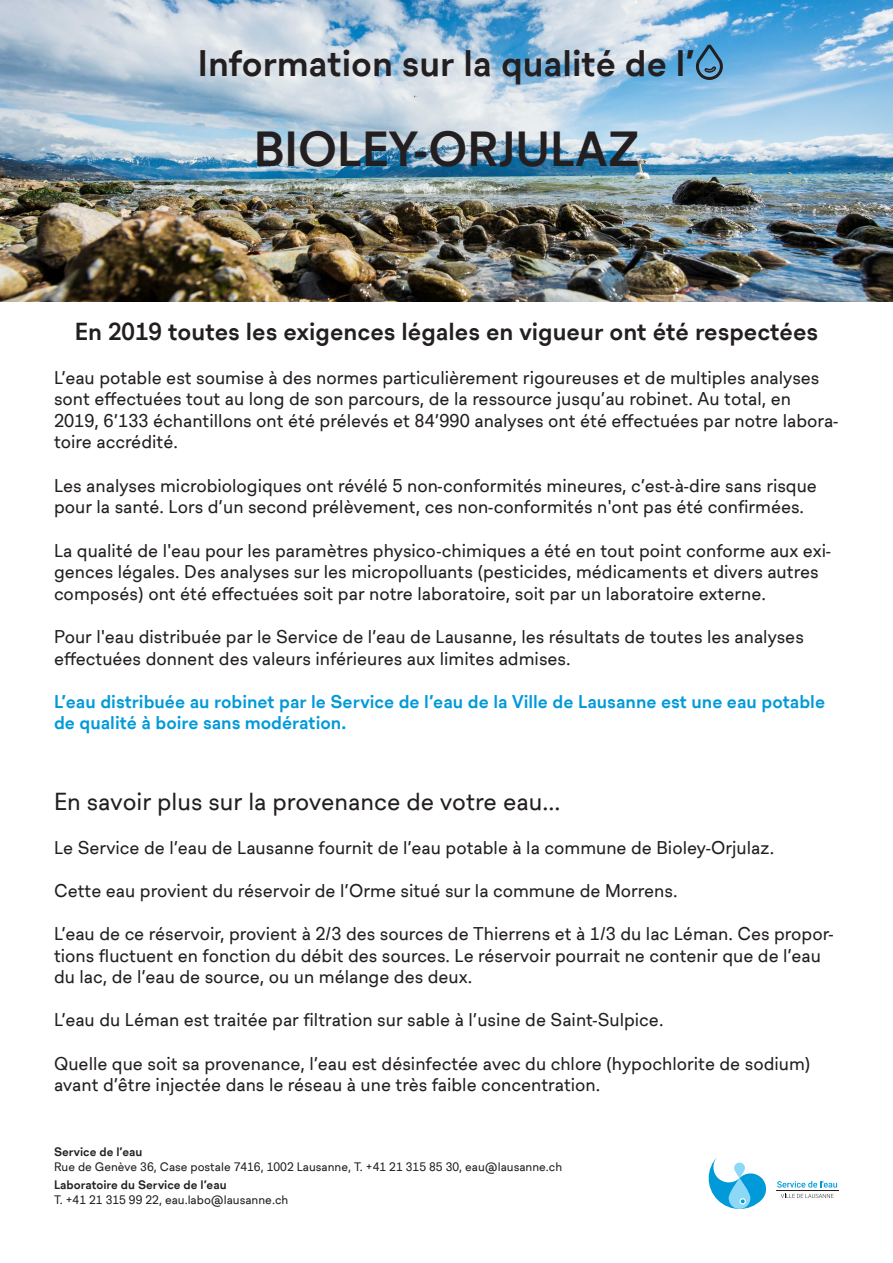
<style>
.page{position:relative;width:893px;height:1263px;background:#fff}
.page>*{position:absolute;margin:0;border:0;box-sizing:border-box;transform-origin:0 0}
.t1{font:700 48px "Lausanne";color:#231f20}
.t2{font:700 36px "Lausanne";color:#231f20}
.t3{font:700 24px "Lausanne";color:#231f20}
.t4{font:24px "Lausanne";color:#231f20}
.t5{font:18px/21.6px "Lausanne";color:#231f20}
.t6{font:700 18px/21.6px "Lausanne";color:#009ad9}
.t7{font:12px "Lausanne";color:#231f20}
.t8{font:700 12px "Lausanne";color:#231f20}
</style>
<div class="page">
<svg style="left:708px;top:1158px;width:58px;height:51px"></svg>
<svg style="left:734px;top:1162px;width:11px;height:16px"></svg>
<svg style="left:777px;top:1181px;width:60px;height:6px"></svg>
<svg style="left:781px;top:1194px;width:52px;height:4px"></svg>
<hr style="left:776px;top:1190px;width:63px;height:1px;background:#231f20">
<img style="left:0;top:0;width:893px;height:301px">
<svg style="left:696px;top:42px;width:30px;height:42px"></svg>
<p class="t2" style="left:198px;top:37px;width:499px">Information sur la qualité de l’</p>
<p class="t1" style="left:254px;top:114px;width:387px">BIOLEY-ORJULAZ</p>
<p class="t3" style="left:75px;top:315px;width:745px">En 2019 toutes les exigences légales en vigueur ont été respectées</p>
<p class="t5" style="left:54px;top:367px;width:785px">L’eau potable est soumise à des normes particulièrement rigoureuses et de multiples analyses sont effectuées tout au long de son parcours, de la ressource jusqu’au robinet. Au total, en 2019, 6’133 échantillons ont été prélevés et 84’990 analyses ont été effectuées par notre labora&shy;toire accrédité.</p>
<p class="t5" style="left:54px;top:475px;width:764px">Les analyses microbiologiques ont révélé 5 non-conformités mineures, c’est-à-dire sans risque pour la santé. Lors d’un second prélèvement, ces non-conformités n'ont pas été confirmées.</p>
<p class="t5" style="left:54px;top:540px;width:778px">La qualité de l'eau pour les paramètres physico-chimiques a été en tout point conforme aux exi&shy;gences légales. Des analyses sur les micropolluants (pesticides, médicaments et divers autres composés) ont été effectuées soit par notre laboratoire, soit par un laboratoire externe.</p>
<p class="t5" style="left:54px;top:627px;width:751px">Pour l'eau distribuée par le Service de l’eau de Lausanne, les résultats de toutes les analyses effectuées donnent des valeurs inférieures aux limites admises.</p>
<p class="t6" style="left:54px;top:691px;width:773px">L’eau distribuée au robinet par le Service de l’eau de la Ville de Lausanne est une eau potable de qualité à boire sans modération.</p>
<p class="t4" style="left:54px;top:784px;width:508px">En savoir plus sur la provenance de votre eau...</p>
<p class="t5" style="left:54px;top:837px;width:722px">Le Service de l’eau de Lausanne fournit de l’eau potable à la commune de Bioley-Orjulaz.</p>
<p class="t5" style="left:54px;top:880px;width:625px">Cette eau provient du réservoir de l’Orme situé sur la commune de Morrens.</p>
<p class="t5" style="left:54px;top:924px;width:781px">L’eau de ce réservoir, provient à 2/3 des sources de Thierrens et à 1/3 du lac Léman. Ces propor&shy;tions fluctuent en fonction du débit des sources. Le réservoir pourrait ne contenir que de l’eau du lac, de l’eau de source, ou un mélange des deux.</p>
<p class="t5" style="left:54px;top:1010px;width:611px">L’eau du Léman est traitée par filtration sur sable à l’usine de Saint-Sulpice.</p>
<p class="t5" style="left:54px;top:1053px;width:758px">Quelle que soit sa provenance, l’eau est désinfectée avec du chlore (hypochlorite de sodium) avant d’être injectée dans le réseau à une très faible concentration.</p>
<p class="t8" style="left:54px;top:1143px;width:90px">Service de l’eau</p>
<p class="t7" style="left:54px;top:1157px;width:510px">Rue de Genève 36, Case postale 7416, 1002 Lausanne, T. +41 21 315 85 30, eau@lausanne.ch</p>
<p class="t8" style="left:54px;top:1176px;width:174px">Laboratoire du Service de l’eau</p>
<p class="t7" style="left:54px;top:1190px;width:236px">T. +41 21 315 99 22, eau.labo@lausanne.ch</p>
</div>
